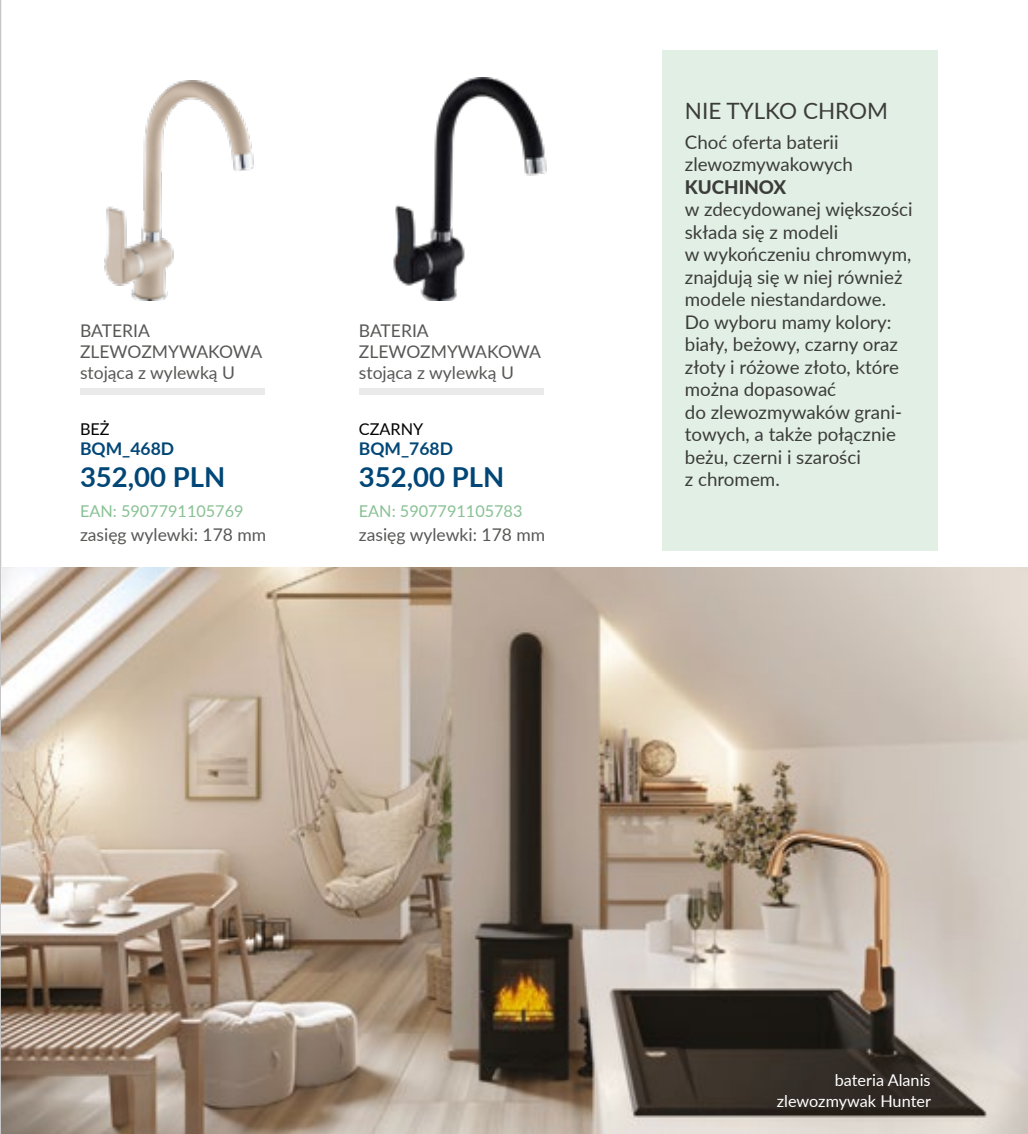
<style>
.page{position:relative;width:1028px;height:1134px;background:#fff}
.page>*{position:absolute;margin:0;border:0;box-sizing:border-box;transform-origin:0 0}
.t1{font:700 27.5px "Lato";color:#004676}
.t2{font:22.5px "Lato";color:#3c3c3b}
.t3{font:18.75px/22.5px "Lato";color:#3c3c3b}
.t4{font:800 18.75px "Lato";color:#3c3c3b}
.t5{font:17.5px/21.2px "Lato";color:#575756}
.t6{font:700 17.5px "Lato";color:#004676}
.t7{font:16.25px "Lato";color:#89c194}
.t8{font:16.25px/21.2px "Lato";color:#fff;text-align:right}
.t9{font:16.25px "Lato";color:#000}
</style>
<div class="page">
<hr style="left:0;top:0;width:1px;height:1134px;background:#c6c6c6">
<img style="left:1px;top:567px;width:1027px;height:567px">
<img style="left:104px;top:80px;width:150px;height:220px">
<img style="left:393px;top:77px;width:154px;height:223px">
<div style="left:80px;top:389px;width:184px;height:6px;background:#eaeaea"></div>
<div style="left:359px;top:389px;width:184px;height:6px;background:#eaeaea"></div>
<div style="left:662px;top:50px;width:276px;height:501px;background:#e1efe4"></div>
<div style="left:727px;top:1016px;width:256px;height:118px;background:#000;opacity:.75"></div>
<p class="t5" style="left:80px;top:319px;width:184px">BATERIA<br>ZLEWOZMYWAKOWA stojąca z wylewką U</p>
<p class="t9" style="left:80px;top:417px;width:31px">BEŻ</p>
<p class="t6" style="left:80px;top:435px;width:96px">BQM_468D</p>
<h1 class="t1" style="left:80px;top:457px;width:147px">352,00 PLN</h1>
<p class="t7" style="left:80px;top:500px;width:165px">EAN: 5907791105769</p>
<p class="t5" style="left:80px;top:523px;width:188px">zasięg wylewki: 178 mm</p>
<p class="t5" style="left:359px;top:319px;width:184px">BATERIA<br>ZLEWOZMYWAKOWA stojąca z wylewką U</p>
<p class="t9" style="left:359px;top:417px;width:66px">CZARNY</p>
<p class="t6" style="left:359px;top:435px;width:96px">BQM_768D</p>
<h1 class="t1" style="left:359px;top:457px;width:147px">352,00 PLN</h1>
<p class="t7" style="left:359px;top:500px;width:165px">EAN: 5907791105783</p>
<p class="t5" style="left:359px;top:523px;width:188px">zasięg wylewki: 178 mm</p>
<p class="t2" style="left:685px;top:95px;width:205px">NIE TYLKO CHROM</p>
<p class="t3" style="left:685px;top:130px;width:170px">Choć oferta baterii zlewozmywakowych</p>
<p class="t4" style="left:685px;top:173px;width:103px">KUCHINOX</p>
<p class="t3" style="left:685px;top:198px;width:229px">w zdecydowanej większości składa się z modeli<br>w wykończeniu chromwym, znajdują się w niej również modele niestandardowe.<br>Do wyboru mamy kolory: biały, beżowy, czarny oraz złoty i różowe złoto, które można dopasować<br>do zlewozmywaków grani&shy;towych, a także połącznie beżu, czerni i szarości<br>z chromem.</p>
<p class="t8" style="left:777px;top:1068px;width:155px">bateria Alanis zlewozmywak Hunter</p>
</div>
